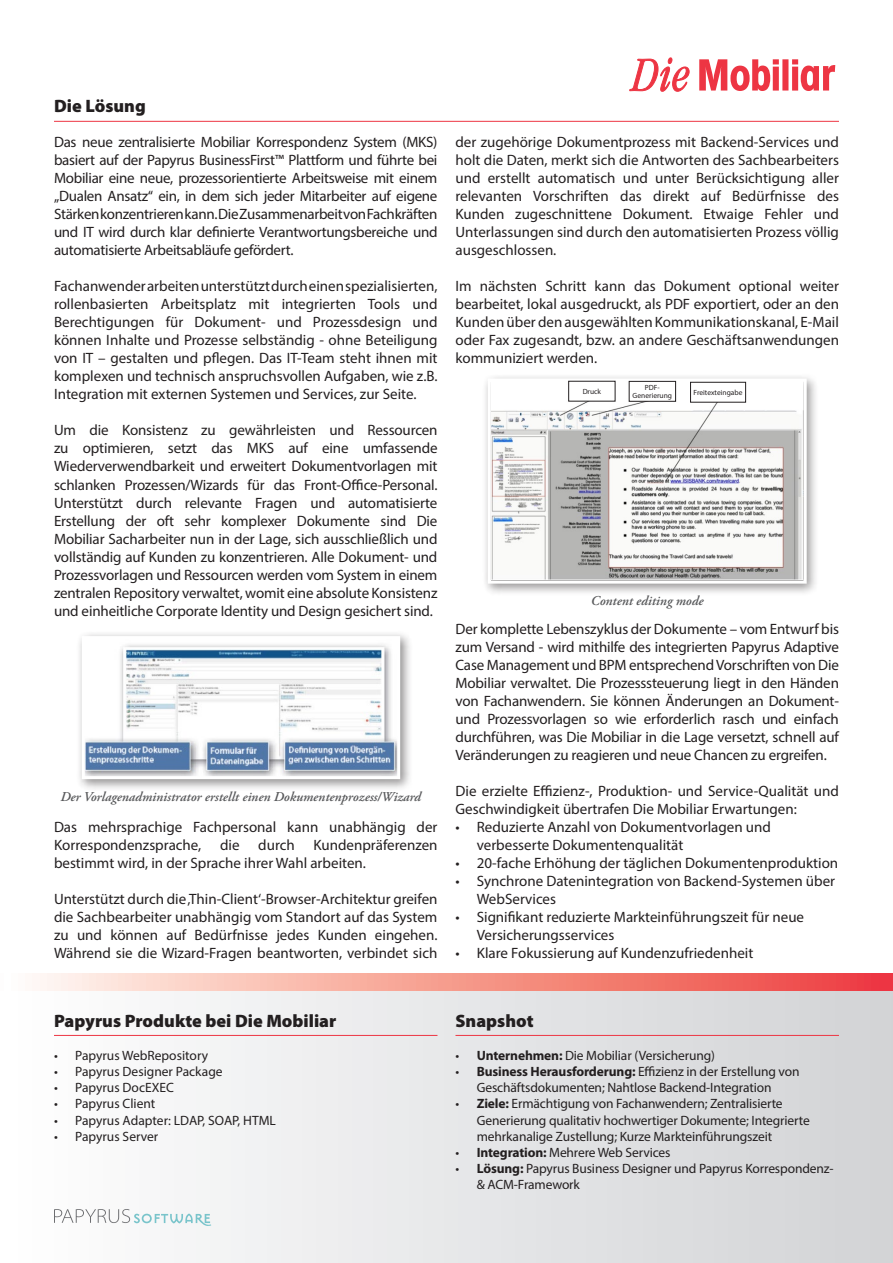
<style>
.page{position:relative;width:893px;height:1263px;background:#fff}
.page>*{position:absolute;margin:0;border:0;box-sizing:border-box;transform-origin:0 0}
.t1{font:900 18px "Myriad Pro";color:#231f20}
.t2{font:15px/18px "Myriad Pro";color:#231f20;text-align:justify}
.t3{font:13.5px/16.2px "Myriad Pro";letter-spacing:-.01em;color:#231f20}
.t4{font:italic 600 13.5px "Adobe Garamond Pro";color:#57585a}
.t5{font:7.5px/7.5px "Myriad Pro";color:#231f20;text-align:center}
.s1{font-weight:700}
</style>
<div class="page">
<div style="left:0;top:990px;width:893px;height:273px;background:linear-gradient(to right,#fefeff,#d1d2d5)"></div>
<hr style="left:54px;top:121px;width:785px;height:1px;background:#ed3543">
<hr style="left:54px;top:1035px;width:383px;height:1px;background:#ed3543">
<hr style="left:455px;top:1035px;width:384px;height:1px;background:#ed3543">
<svg style="left:629px;top:57px;width:61px;height:35px"></svg>
<svg style="left:699px;top:59px;width:136px;height:32px"></svg>
<div style="left:0;top:973px;width:893px;height:17px;background:linear-gradient(to right,#fffff1,#ed3b36)"></div>
<div style="left:76px;top:630px;width:336px;height:161px;background:#231f20;opacity:.5"></div>
<svg style="left:80px;top:635px;width:322px;height:146px"></svg>
<svg style="left:54px;top:1209px;width:157px;height:17px"></svg>
<div style="left:482px;top:372px;width:337px;height:224px;background:#231f20;opacity:.5"></div>
<svg style="left:486px;top:377px;width:322px;height:208px"></svg>
<div style="left:569px;top:381px;width:46px;height:20px;background:#fff"></div>
<div style="left:568px;top:381px;width:47px;height:20px;border:1px solid #231f20"></div>
<div style="left:629px;top:381px;width:47px;height:20px;background:#fff"></div>
<div style="left:629px;top:381px;width:47px;height:20px;border:1px solid #231f20"></div>
<div style="left:690px;top:382px;width:56px;height:20px;background:#fff"></div>
<div style="left:690px;top:382px;width:56px;height:20px;border:1px solid #231f20"></div>
<p class="t1" style="left:54px;top:96px;width:93px">Die Lösung</p>
<p class="t2" style="left:54px;top:133px;width:385px">Das neue zentralisierte Mobiliar Korrespondenz System (MKS) basiert auf der Papyrus BusinessFirst™ Plattform und führte bei Mobiliar eine neue, prozessorientierte Arbeitsweise mit einem „Dualen Ansatz“ ein, in dem sich jeder Mitarbeiter auf eigene Stärken konzentrieren kann. Die Zusammenarbeit von Fachkräften und IT wird durch klar definierte Verantwortungsbereiche und automatisierte Arbeitsabläufe gefördert.</p>
<p class="t2" style="left:54px;top:277px;width:385px">Fachanwender arbeiten unterstützt durch einen spezialisierten, rollenbasierten Arbeitsplatz mit integrierten Tools und Berechtigungen für Dokument- und Prozessdesign und können Inhalte und Prozesse selbständig - ohne Beteiligung von IT – gestalten und pflegen. Das IT-Team steht ihnen mit komplexen und technisch anspruchsvollen Aufgaben, wie z.B.<br>Integration mit externen Systemen und Services, zur Seite.</p>
<p class="t2" style="left:54px;top:421px;width:385px">Um die Konsistenz zu gewährleisten und Ressourcen zu optimieren, setzt das MKS auf eine umfassende Wiederverwendbarkeit und erweitert Dokumentvorlagen mit schlanken Prozessen/Wizards für das Front-Office-Personal.<br>Unterstützt durch relevante Fragen und automatisierte Erstellung der oft sehr komplexer Dokumente sind Die Mobiliar Sacharbeiter nun in der Lage, sich ausschließlich und vollständig auf Kunden zu konzentrieren. Alle Dokument- und Prozessvorlagen und Ressourcen werden vom System in einem zentralen Repository verwaltet, womit eine absolute Konsistenz und einheitliche Corporate Identity und Design gesichert sind.</p>
<p class="t4" style="left:60px;top:788px;width:362px">Der Vorlagenadministrator erstellt einen Dokumentenprozess/Wizard</p>
<p class="t2" style="left:54px;top:817px;width:385px">Das mehrsprachige Fachpersonal kann unabhängig der Korrespondenzsprache, die durch Kundenpräferenzen bestimmt wird, in der Sprache ihrer Wahl arbeiten.</p>
<p class="t2" style="left:54px;top:889px;width:385px">Unterstützt durch die ‚Thin-Client‘-Browser-Architektur greifen die Sachbearbeiter unabhängig vom Standort auf das System zu und können auf Bedürfnisse jedes Kunden eingehen.<br>Während sie die Wizard-Fragen beantworten, verbindet sich</p>
<p class="t2" style="left:455px;top:133px;width:385px">der zugehörige Dokumentprozess mit Backend-Services und holt die Daten, merkt sich die Antworten des Sachbearbeiters und erstellt automatisch und unter Berücksichtigung aller relevanten Vorschriften das direkt auf Bedürfnisse des Kunden zugeschnittene Dokument. Etwaige Fehler und Unterlassungen sind durch den automatisierten Prozess völlig ausgeschlossen.</p>
<p class="t2" style="left:455px;top:277px;width:385px">Im nächsten Schritt kann das Dokument optional weiter bearbeitet, lokal ausgedruckt, als PDF exportiert, oder an den Kunden über den ausgewählten Kommunikationskanal, E-Mail oder Fax zugesandt, bzw. an andere Geschäftsanwendungen kommuniziert werden.</p>
<p class="t5" style="left:583px;top:388px;width:20px">Druck</p>
<p class="t5" style="left:633px;top:384px;width:41px">PDF-<br>Generierung</p>
<p class="t5" style="left:694px;top:389px;width:51px">Freitexteingabe</p>
<p class="t4" style="left:591px;top:592px;width:114px">Content editing mode</p>
<p class="t2" style="left:455px;top:619px;width:385px">Der komplette Lebenszyklus der Dokumente – vom Entwurf bis zum Versand - wird mithilfe des integrierten Papyrus Adaptive Case Management und BPM entsprechend Vorschriften von Die Mobiliar verwaltet. Die Prozesssteuerung liegt in den Händen von Fachanwendern. Sie können Änderungen an Dokument&shy;und Prozessvorlagen so wie erforderlich rasch und einfach durchführen, was Die Mobiliar in die Lage versetzt, schnell auf Veränderungen zu reagieren und neue Chancen zu ergreifen.</p>
<p class="t2" style="left:455px;top:781px;width:385px">Die erzielte Effizienz-, Produktion- und Service-Qualität und<br>Geschwindigkeit übertrafen Die Mobiliar Erwartungen:</p>
<p class="t2" style="left:477px;top:817px;width:296px;text-indent:-21px">• Reduzierte Anzahl von Dokumentvorlagen und verbesserte Dokumentenqualität</p>
<p class="t2" style="left:455px;top:853px;width:384px">• 20-fache Erhöhung der täglichen Dokumentenproduktion</p>
<p class="t2" style="left:477px;top:871px;width:360px;text-indent:-21px">• Synchrone Datenintegration von Backend-Systemen über<br>WebServices</p>
<p class="t2" style="left:477px;top:907px;width:329px;text-indent:-21px">• Signifikant reduzierte Markteinführungszeit für neue<br>Versicherungsservices</p>
<p class="t2" style="left:455px;top:943px;width:299px">• Klare Fokussierung auf Kundenzufriedenheit</p>
<p class="t1" style="left:54px;top:1010px;width:284px">Papyrus Produkte bei Die Mobiliar</p>
<p class="t3" style="left:54px;top:1047px;width:156px">• Papyrus WebRepository</p>
<p class="t3" style="left:54px;top:1063px;width:170px">• Papyrus Designer Package</p>
<p class="t3" style="left:54px;top:1079px;width:121px">• Papyrus DocEXEC</p>
<p class="t3" style="left:54px;top:1095px;width:103px">• Papyrus Client</p>
<p class="t3" style="left:54px;top:1112px;width:223px">• Papyrus Adapter: LDAP, SOAP, HTML</p>
<p class="t3" style="left:54px;top:1128px;width:106px">• Papyrus Server</p>
<p class="t1" style="left:455px;top:1010px;width:80px">Snapshot</p>
<p class="t3" style="left:455px;top:1047px;width:261px">• <span class="s1">Unternehmen:</span> Die Mobiliar (Versicherung)</p>
<p class="t3" style="left:455px;top:1063px;width:345px;text-align:center">• <span class="s1">Business Herausforderung:</span> Effizienz in der Erstellung von<br>Geschäftsdokumenten; Nahtlose Backend-Integration</p>
<p class="t3" style="left:477px;top:1095px;width:335px;text-indent:-21px">• <span class="s1">Ziele:</span> Ermächtigung von Fachanwendern; Zentralisierte<br>Generierung qualitativ hochwertiger Dokumente; Integrierte mehrkanalige Zustellung; Kurze Markteinführungszeit</p>
<p class="t3" style="left:455px;top:1144px;width:217px">• <span class="s1">Integration:</span> Mehrere Web Services</p>
<p class="t3" style="left:477px;top:1160px;width:358px;text-indent:-21px">• <span class="s1">Lösung:</span> Papyrus Business Designer und Papyrus Korrespondenz-&amp; ACM-Framework</p>
</div>
